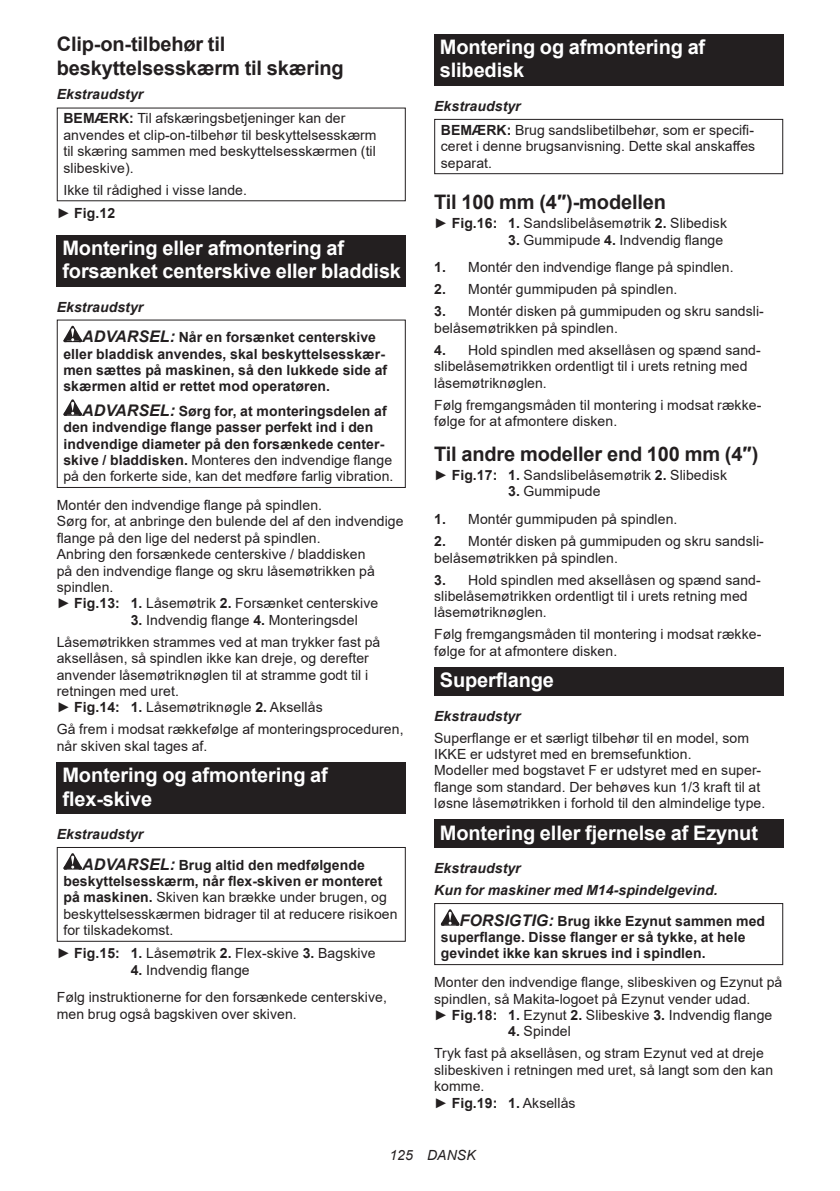
<style>
.page{position:relative;width:840px;height:1191px;background:#fff}
.page>*{position:absolute;margin:0;border:0;box-sizing:border-box;transform-origin:0 0}
.t1{font:700 20px/23.4px "Arial";letter-spacing:-.01em;color:#fff}
.t2{font:700 20px/23.4px "Arial";letter-spacing:-.01em;color:#231f20}
.t3{font:14px/16.4px "Arial";letter-spacing:.005em;color:#231f20}
.t4{font:700 14px/16.4px "Arial";letter-spacing:.005em;color:#231f20}
.t5{font:italic 700 14px/22px "Arial";letter-spacing:.005em;color:#231f20}
.t6{font:italic 14px "Arial";letter-spacing:.005em;color:#231f20}
.s1{font-weight:700;font-style:italic}
.s2{font-weight:700}
.s3{font-style:italic}
.s4{font-style:italic;font-size:16px}
.s5{font-weight:400}
</style>
<div class="page">
<div style="left:57px;top:235px;width:348px;height:51px;background:#231f20"></div>
<svg style="left:63px;top:326px;width:19px;height:16px"></svg>
<svg style="left:63px;top:399px;width:19px;height:17px"></svg>
<div style="left:57px;top:319px;width:348px;height:169px;border:1px solid #231f20"></div>
<div style="left:57px;top:762px;width:348px;height:52px;background:#231f20"></div>
<svg style="left:63px;top:853px;width:19px;height:16px"></svg>
<div style="left:57px;top:847px;width:348px;height:94px;border:1px solid #231f20"></div>
<div style="left:434px;top:34px;width:348px;height:52px;background:#231f20"></div>
<div style="left:434px;top:119px;width:348px;height:55px;border:1px solid #231f20"></div>
<div style="left:434px;top:667px;width:348px;height:28px;background:#231f20"></div>
<div style="left:434px;top:819px;width:348px;height:29px;background:#231f20"></div>
<svg style="left:440px;top:909px;width:19px;height:16px"></svg>
<div style="left:434px;top:903px;width:348px;height:62px;border:1px solid #231f20"></div>
<h1 class="t2" style="left:57px;top:33px;width:288px">Clip-on-tilbehør til beskyttelsesskærm til skæring</h1>
<p class="t3" style="left:63px;top:83px;width:283px;line-height:23.8px;text-indent:-7px"><span class="s1">Ekstraudstyr<br></span><span class="s2">BEMÆRK:</span> Til afskæringsbetjeninger kan der</p>
<p class="t3" style="left:63px;top:127px;width:314px;text-align:justify">anvendes et clip-on-tilbehør til beskyttelsesskærm til skæring sammen med beskyttelsesskærmen (til slibeskive).</p>
<p class="t3" style="left:57px;top:178px;width:192px;line-height:23px;text-indent:7px">Ikke til rådighed i visse lande. ► <span class="s2">Fig.12</span></p>
<h1 class="t1" style="left:62px;top:236px;width:340px">Montering eller afmontering af forsænket centerskive eller bladdisk</h1>
<p class="t4" style="left:82px;top:291px;width:295px;line-height:30.6px;text-indent:-25px"><span class="s3">Ekstraudstyr<br></span><span class="s4">ADVARSEL:</span> Når en forsænket centerskive</p>
<p class="t4" style="left:63px;top:345px;width:325px">eller bladdisk anvendes, skal beskyttelsesskær&shy;men sættes på maskinen, så den lukkede side af skærmen altid er rettet mod operatøren.</p>
<p class="t4" style="left:63px;top:403px;width:331px;text-indent:19px"><span class="s4">ADVARSEL:</span> Sørg for, at monteringsdelen af den indvendige flange passer perfekt ind i den indvendige diameter på den forsænkede center&shy;skive / bladdisken. <span class="s5">Monteres den indvendige flange på den forkerte side, kan det medføre farlig vibration.</span></p>
<p class="t3" style="left:57px;top:497px;width:348px">Montér den indvendige flange på spindlen.<br>Sørg for, at anbringe den bulende del af den indvendige flange på den lige del nederst på spindlen.<br>Anbring den forsænkede centerskive / bladdisken<br>på den indvendige flange og skru låsemøtrikken på spindlen.<br>► <span class="s2">Fig.13: 1.</span> Låsemøtrik <span class="s2">2.</span> Forsænket centerskive</p>
<p class="t3" style="left:57px;top:608px;width:325px;line-height:22px;text-indent:74px"><span class="s2">3.</span> Indvendig flange <span class="s2">4.</span> Monteringsdel<br>Låsemøtrikken strammes ved at man trykker fast på</p>
<p class="t3" style="left:57px;top:650px;width:313px">aksellåsen, så spindlen ikke kan dreje, og derefter anvender låsemøtriknøglen til at stramme godt til i retningen med uret.<br>► <span class="s2">Fig.14: 1.</span> Låsemøtriknøgle <span class="s2">2.</span> Aksellås</p>
<p class="t3" style="left:57px;top:721px;width:348px">Gå frem i modsat rækkefølge af monteringsproceduren, når skiven skal tages af.</p>
<h1 class="t1" style="left:62px;top:763px;width:267px">Montering og afmontering af flex-skive</h1>
<p class="t4" style="left:82px;top:819px;width:284px;line-height:30.6px;text-indent:-25px"><span class="s3">Ekstraudstyr<br></span><span class="s4">ADVARSEL:</span> Brug altid den medfølgende</p>
<p class="t3" style="left:63px;top:872px;width:335px"><span class="s2">beskyttelsesskærm, når flex-skiven er monteret på maskinen.</span> Skiven kan brække under brugen, og beskyttelsesskærmen bidrager til at reducere risikoen for tilskadekomst.</p>
<p class="t3" style="left:57px;top:945px;width:320px">► <span class="s2">Fig.15: 1.</span> Låsemøtrik <span class="s2">2.</span> Flex-skive <span class="s2">3.</span> Bagskive</p>
<p class="t3" style="left:57px;top:955px;width:331px;line-height:27.8px;text-indent:74px"><span class="s2">4.</span> Indvendig flange<br>Følg instruktionerne for den forsænkede centerskive,</p>
<p class="t3" style="left:57px;top:1005px;width:241px">men brug også bagskiven over skiven.</p>
<h1 class="t1" style="left:439px;top:36px;width:267px">Montering og afmontering af slibedisk</h1>
<p class="t3" style="left:440px;top:94px;width:314px;line-height:23.8px;text-indent:-7px"><span class="s1">Ekstraudstyr<br></span><span class="s2">BEMÆRK:</span> Brug sandslibetilbehør, som er specifi-</p>
<p class="t3" style="left:440px;top:138px;width:316px">ceret i denne brugsanvisning. Dette skal anskaffes separat.</p>
<h1 class="t2" style="left:434px;top:190px;width:233px">Til 100 mm (4″)-modellen</h1>
<p class="t3" style="left:434px;top:215px;width:294px">► <span class="s2">Fig.16: 1.</span> Sandslibelåsemøtrik <span class="s2">2.</span> Slibedisk</p>
<p class="t3" style="left:508px;top:231px;width:216px"><span class="s2">3.</span> Gummipude <span class="s2">4.</span> Indvendig flange</p>
<p class="t3" style="left:434px;top:259px;width:301px"><span class="s2">1.</span> Montér den indvendige flange på spindlen.</p>
<p class="t3" style="left:434px;top:281px;width:245px"><span class="s2">2.</span> Montér gummipuden på spindlen.</p>
<p class="t3" style="left:434px;top:303px;width:331px"><span class="s2">3.</span> Montér disken på gummipuden og skru sandsli&shy;belåsemøtrikken på spindlen.</p>
<p class="t3" style="left:434px;top:342px;width:328px"><span class="s2">4.</span> Hold spindlen med aksellåsen og spænd sand&shy;slibelåsemøtrikken ordentligt til i urets retning med låsemøtriknøglen.</p>
<p class="t3" style="left:434px;top:396px;width:328px">Følg fremgangsmåden til montering i modsat række&shy;følge for at afmontere disken.</p>
<h1 class="t2" style="left:434px;top:442px;width:325px">Til andre modeller end 100 mm (4″)</h1>
<p class="t3" style="left:434px;top:467px;width:294px">► <span class="s2">Fig.17: 1.</span> Sandslibelåsemøtrik <span class="s2">2.</span> Slibedisk</p>
<p class="t3" style="left:508px;top:483px;width:94px"><span class="s2">3.</span> Gummipude</p>
<p class="t3" style="left:434px;top:511px;width:245px"><span class="s2">1.</span> Montér gummipuden på spindlen.</p>
<p class="t3" style="left:434px;top:533px;width:331px"><span class="s2">2.</span> Montér disken på gummipuden og skru sandsli&shy;belåsemøtrikken på spindlen.</p>
<p class="t3" style="left:434px;top:571px;width:328px"><span class="s2">3.</span> Hold spindlen med aksellåsen og spænd sand&shy;slibelåsemøtrikken ordentligt til i urets retning med låsemøtriknøglen.</p>
<p class="t3" style="left:434px;top:626px;width:328px">Følg fremgangsmåden til montering i modsat række&shy;følge for at afmontere disken.</p>
<h1 class="t1" style="left:439px;top:668px;width:116px">Superflange</h1>
<p class="t5" style="left:434px;top:705px;width:88px">Ekstraudstyr</p>
<p class="t3" style="left:434px;top:729px;width:332px">Superflange er et særligt tilbehør til en model, som IKKE er udstyret med en bremsefunktion.<br>Modeller med bogstavet F er udstyret med en super&shy;flange som standard. Der behøves kun 1/3 kraft til at løsne låsemøtrikken i forhold til den almindelige type.</p>
<h1 class="t1" style="left:439px;top:821px;width:319px">Montering eller fjernelse af Ezynut</h1>
<p class="t5" style="left:434px;top:857px;width:285px">Ekstraudstyr<br>Kun for maskiner med M14-spindelgevind.</p>
<p class="t4" style="left:440px;top:912px;width:325px;text-indent:19px"><span class="s4">FORSIGTIG:</span> Brug ikke Ezynut sammen med superflange. Disse flanger er så tykke, at hele gevindet ikke kan skrues ind i spindlen.</p>
<p class="t3" style="left:434px;top:974px;width:349px">Monter den indvendige flange, slibeskiven og Ezynut på spindlen, så Makita-logoet på Ezynut vender udad.<br>► <span class="s2">Fig.18: 1.</span> Ezynut <span class="s2">2.</span> Slibeskive <span class="s2">3.</span> Indvendig flange</p>
<p class="t3" style="left:434px;top:1020px;width:331px;line-height:22px;text-indent:74px"><span class="s2">4.</span> Spindel<br>Tryk fast på aksellåsen, og stram Ezynut ved at dreje</p>
<p class="t3" style="left:434px;top:1061px;width:340px">slibeskiven i retningen med uret, så langt som den kan komme.<br>► <span class="s2">Fig.19: 1.</span> Aksellås</p>
<p class="t6" style="left:389px;top:1146px;width:88px">125 DANSK</p>
</div>
